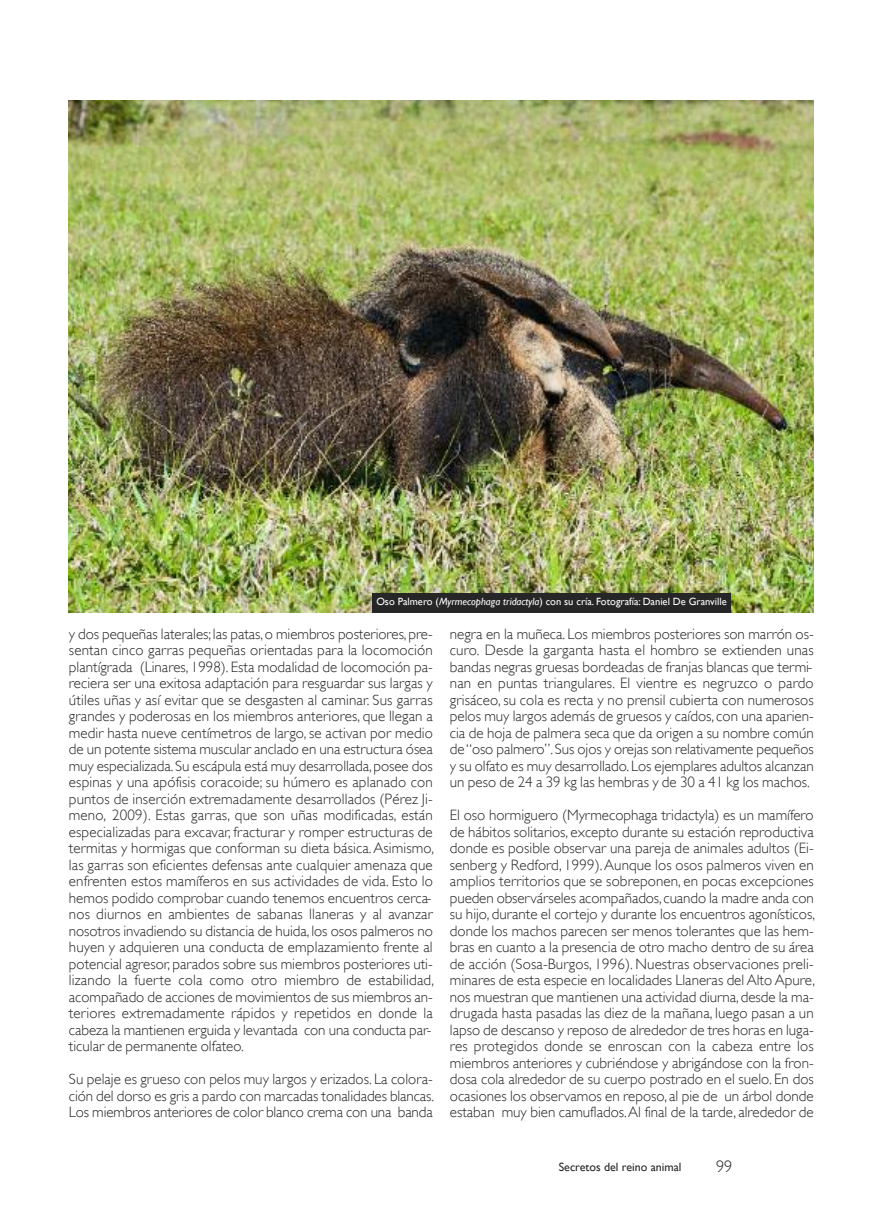
<style>
.page{position:relative;width:872px;height:1212px;background:#fff}
.page>*{position:absolute;margin:0;border:0;box-sizing:border-box;transform-origin:0 0}
.t1{font:300 16.5px "Gill Sans";color:#272627}
.t2{font:300 15px/16.5px "Gill Sans";letter-spacing:.005em;color:#272627;text-align:justify}
.t3{font:12px "Gill Sans";color:#272627}
.t4{font:10.5px "Gill Sans";color:#fff}
.s1{font-style:italic}
</style>
<div class="page">
<img style="left:69px;top:100px;width:744px;height:512px">
<div style="left:372px;top:593px;width:359px;height:19px;background:#272627"></div>
<p class="t4" style="left:376px;top:596px;width:352px">Oso Palmero (<span class="s1">Myrmecophaga tridactyla</span>) con su cría. Fotografía: Daniel De Granville</p>
<p class="t2" style="left:69px;top:626px;width:366px;text-align:left">y dos pequeñas laterales; las patas,o miembros posteriores,pre&shy;sentan cinco garras pequeñas orientadas para la locomoción plantígrada (Linares, 1998). Esta modalidad de locomoción pa&shy;reciera ser una exitosa adaptación para resguardar sus largas y útiles uñas y así evitar que se desgasten al caminar. Sus garras grandes y poderosas en los miembros anteriores, que llegan a medir hasta nueve centímetros de largo, se activan por medio de un potente sistema muscular anclado en una estructura ósea muy especializada. Su escápula está muy desarrollada,posee dos espinas y una apófisis coracoide; su húmero es aplanado con puntos de inserción extremadamente desarrollados (Pérez Ji&shy;meno, 2009). Estas garras, que son uñas modificadas, están especializadas para excavar, fracturar y romper estructuras de termitas y hormigas que conforman su dieta básica.Asimismo, las garras son eficientes defensas ante cualquier amenaza que enfrenten estos mamíferos en sus actividades de vida. Esto lo hemos podido comprobar cuando tenemos encuentros cerca&shy;nos diurnos en ambientes de sabanas llaneras y al avanzar nosotros invadiendo su distancia de huida, los osos palmeros no huyen y adquieren una conducta de emplazamiento frente al potencial agresor, parados sobre sus miembros posteriores uti&shy;lizando la fuerte cola como otro miembro de estabilidad, acompañado de acciones de movimientos de sus miembros an&shy;teriores extremadamente rápidos y repetidos en donde la cabeza la mantienen erguida y levantada con una conducta par&shy;ticular de permanente olfateo.</p>
<p class="t2" style="left:69px;top:1071px;width:366px">Su pelaje es grueso con pelos muy largos y erizados. La colora&shy;ción del dorso es gris a pardo con marcadas tonalidades blancas.<br>Los miembros anteriores de color blanco crema con una banda</p>
<p class="t2" style="left:450px;top:626px;width:365px">negra en la muñeca. Los miembros posteriores son marrón os&shy;curo. Desde la garganta hasta el hombro se extienden unas bandas negras gruesas bordeadas de franjas blancas que termi&shy;nan en puntas triangulares. El vientre es negruzco o pardo grisáceo, su cola es recta y no prensil cubierta con numerosos pelos muy largos además de gruesos y caídos, con una aparien&shy;cia de hoja de palmera seca que da origen a su nombre común de“oso palmero”. Sus ojos y orejas son relativamente pequeños y su olfato es muy desarrollado. Los ejemplares adultos alcanzan un peso de 24 a 39 kg las hembras y de 30 a 41 kg los machos.</p>
<p class="t2" style="left:450px;top:807px;width:366px">El oso hormiguero (Myrmecophaga tridactyla) es un mamífero de hábitos solitarios, excepto durante su estación reproductiva donde es posible observar una pareja de animales adultos (Ei&shy;senberg y Redford, 1999).Aunque los osos palmeros viven en amplios territorios que se sobreponen, en pocas excepciones pueden observárseles acompañados, cuando la madre anda con su hijo, durante el cortejo y durante los encuentros agonísticos, donde los machos parecen ser menos tolerantes que las hem&shy;bras en cuanto a la presencia de otro macho dentro de su área de acción (Sosa-Burgos, 1996). Nuestras observaciones preli&shy;minares de esta especie en localidades Llaneras del Alto Apure, nos muestran que mantienen una actividad diurna,desde la ma&shy;drugada hasta pasadas las diez de la mañana, luego pasan a un lapso de descanso y reposo de alrededor de tres horas en luga&shy;res protegidos donde se enroscan con la cabeza entre los miembros anteriores y cubriéndose y abrigándose con la fron&shy;dosa cola alrededor de su cuerpo postrado en el suelo. En dos ocasiones los observamos en reposo, al pie de un árbol donde estaban muy bien camuflados.Al final de la tarde, alrededor de</p>
<p class="t3" style="left:559px;top:1159px;width:124px">Secretos del reino animal</p>
<p class="t1" style="left:716px;top:1157px;width:18px">99</p>
</div>
